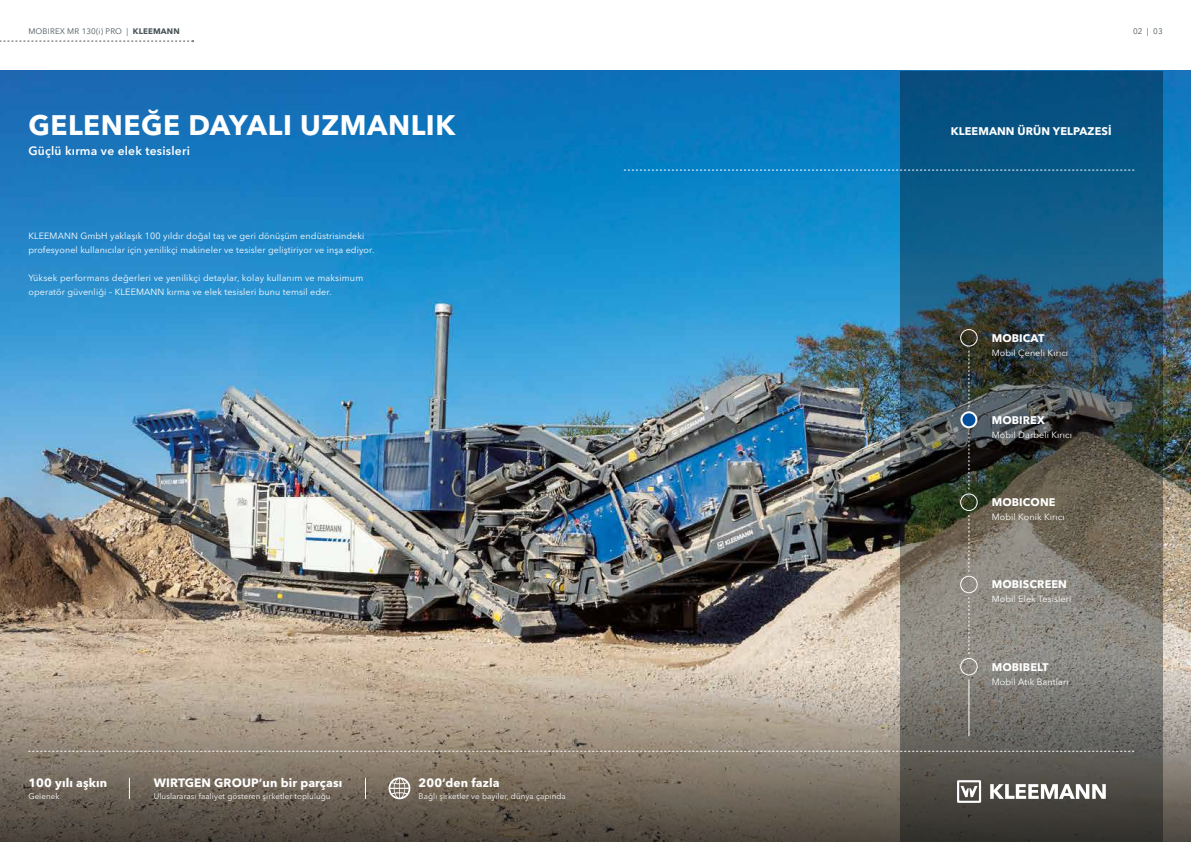
<style>
.page{position:relative;width:1191px;height:842px;background:#fff}
.page>*{position:absolute;margin:0;border:0;box-sizing:border-box;transform-origin:0 0}
.t1{font:700 28px "Avenir Next LT Pro";letter-spacing:.02em;color:#fff}
.t2{font:700 12px "Avenir Next LT Pro";letter-spacing:.01em;color:#fff}
.t3{font:600 12px "Avenir Next LT Pro";letter-spacing:.02em;color:#fff}
.t4{font:700 11px "Avenir Next LT Pro";letter-spacing:.01em;color:#fff}
.t5{font:9px/14px "Avenir Next LT Pro";letter-spacing:.01em;color:#fff}
.t6{font:8px "Avenir Next LT Pro";letter-spacing:.01em;color:#fff}
.t7{font:8px "Avenir Next LT Pro";letter-spacing:.02em;color:#485358}
.s1{font-weight:700}
</style>
<div class="page">
<img style="left:0;top:71px;width:1191px;height:591px">
<svg style="left:0;top:40px;width:194px;height:2px"></svg>
<svg style="left:0;top:662px;width:1191px;height:180px;background:#918475"></svg>
<svg style="left:900px;top:71px;width:262px;height:771px;background:#445c65"></svg>
<svg style="left:624px;top:170px;width:510px;height:1px"></svg>
<svg style="left:990px;top:784px;width:115px;height:15px"></svg>
<svg style="left:957px;top:780px;width:24px;height:23px"></svg>
<svg style="left:28px;top:751px;width:1106px;height:1px"></svg>
<svg style="left:968px;top:515px;width:1px;height:57px"></svg>
<svg style="left:968px;top:433px;width:1px;height:56px"></svg>
<svg style="left:968px;top:351px;width:1px;height:56px"></svg>
<svg style="left:968px;top:597px;width:1px;height:57px"></svg>
<hr style="left:968px;top:679px;width:1px;height:57px;background:#fff">
<div style="left:960px;top:576px;width:17px;height:17px;border:1px solid #fff;border-radius:50%"></div>
<div style="left:960px;top:658px;width:17px;height:17px;border:1px solid #fff;border-radius:50%"></div>
<svg style="left:129px;top:778px;width:1px;height:21px"></svg>
<svg style="left:365px;top:778px;width:1px;height:21px"></svg>
<svg style="left:388px;top:777px;width:22px;height:22px"></svg>
<div style="left:960px;top:329px;width:17px;height:17px;border:1px solid #fff;border-radius:50%"></div>
<div style="left:960px;top:494px;width:17px;height:17px;border:1px solid #fff;border-radius:50%"></div>
<div style="left:961px;top:412px;width:15px;height:15px;background:#004f9f;border-radius:50%"></div>
<div style="left:960px;top:411px;width:17px;height:17px;border:2px solid #fff;border-radius:50%"></div>
<p class="t7" style="left:28px;top:27px;width:153px">MOBIREX MR 130(i) PRO | <span class="s1">KLEEMANN</span></p>
<p class="t7" style="left:1133px;top:27px;width:31px">02 | 03</p>
<h1 class="t1" style="left:28px;top:108px;width:428px">GELENEĞE DAYALI UZMANLIK</h1>
<h2 class="t3" style="left:28px;top:143px;width:163px">Güçlü kırma ve elek tesisleri</h2>
<p class="t5" style="left:28px;top:229px;width:347px">KLEEMANN GmbH yaklaşık 100 yıldır doğal taş ve geri dönüşüm endüstrisindeki profesyonel kullanıcılar için yenilikçi makineler ve tesisler geliştiriyor ve inşa ediyor.</p>
<p class="t5" style="left:28px;top:271px;width:336px">Yüksek performans değerleri ve yenilikçi detaylar, kolay kullanım ve maksimum operatör güvenliği – KLEEMANN kırma ve elek tesisleri bunu temsil eder.</p>
<h2 class="t2" style="left:28px;top:775px;width:80px">100 yılı aşkın</h2>
<p class="t6" style="left:28px;top:791px;width:33px">Gelenek</p>
<h2 class="t2" style="left:154px;top:775px;width:190px">WIRTGEN GROUP‘un bir parçası</h2>
<p class="t6" style="left:154px;top:791px;width:178px">Uluslararası faaliyet gösteren şirketler topluluğu</p>
<h2 class="t2" style="left:418px;top:775px;width:82px">200‘den fazla</h2>
<p class="t6" style="left:418px;top:791px;width:149px">Bağlı şirketler ve bayiler, dünya çapında</p>
<p class="t4" style="left:951px;top:124px;width:161px">KLEEMANN ÜRÜN YELPAZESİ</p>
<p class="t4" style="left:991px;top:331px;width:54px">MOBICAT</p>
<p class="t5" style="left:991px;top:346px;width:78px">Mobil Çeneli Kırıcı</p>
<p class="t4" style="left:991px;top:413px;width:55px">MOBIREX</p>
<p class="t5" style="left:991px;top:428px;width:82px">Mobil Darbeli Kırıcı</p>
<p class="t4" style="left:991px;top:496px;width:65px">MOBICONE</p>
<p class="t5" style="left:991px;top:510px;width:74px">Mobil Konik Kırıcı</p>
<p class="t4" style="left:991px;top:578px;width:77px">MOBISCREEN</p>
<p class="t5" style="left:991px;top:592px;width:81px">Mobil Elek Tesisleri</p>
<p class="t4" style="left:991px;top:660px;width:58px">MOBIBELT</p>
<p class="t5" style="left:991px;top:674px;width:78px">Mobil Atık Bantları</p>
</div>
